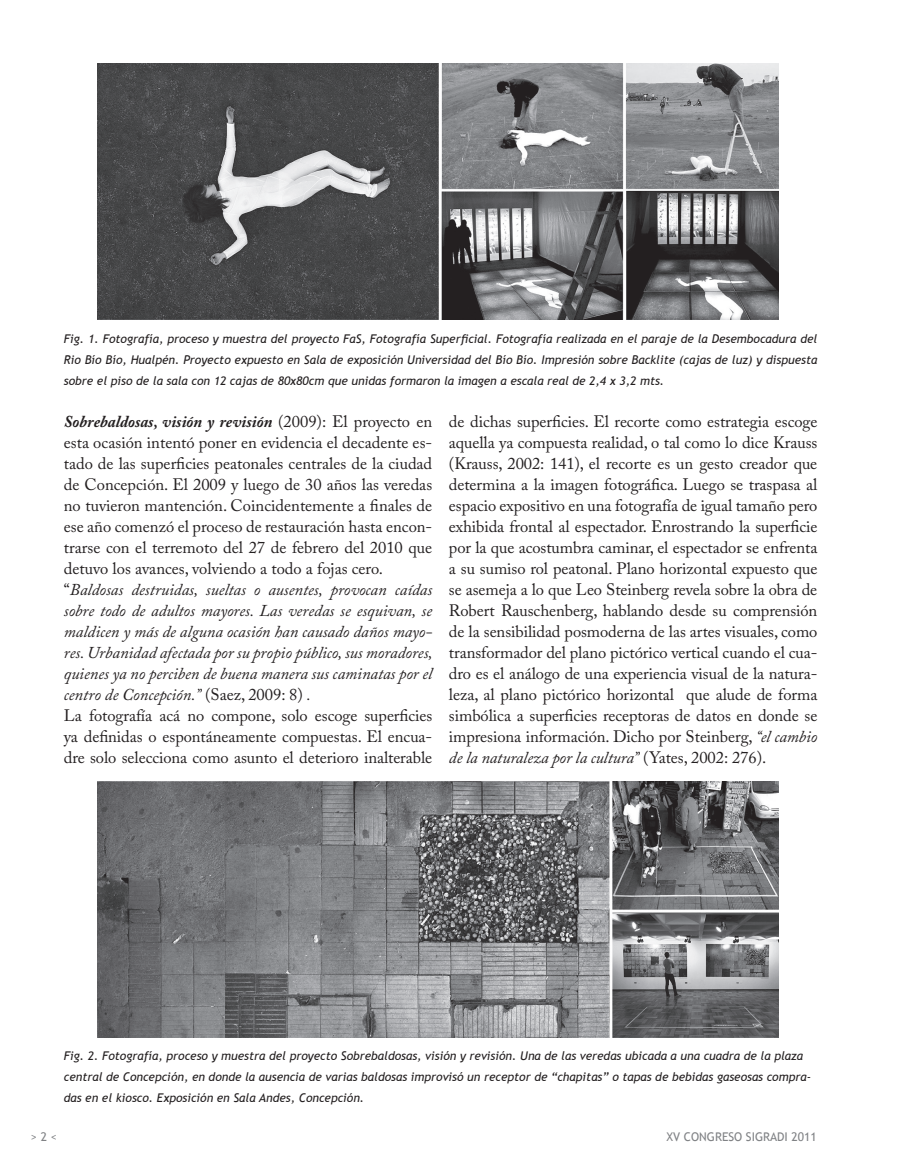
<style>
.page{position:relative;width:915px;height:1170px;background:#fff}
.page>*{position:absolute;margin:0;border:0;box-sizing:border-box;transform-origin:0 0}
.t1{font:16.5px/21px "Adobe Caslon Pro";color:#231f20}
.t2{font:italic 12px/21px "Trebuchet MS";color:#231f20;text-align:justify}
.t3{font:12px "Trebuchet MS";color:#808285}
.s1{font-weight:700;font-style:italic}
.s2{font-style:italic}
</style>
<div class="page">
<img style="left:97px;top:64px;width:680px;height:255px">
<img style="left:97px;top:781px;width:680px;height:256px">
<p class="t2" style="left:64px;top:328px;width:754px">Fig. 1. Fotografía, proceso y muestra del proyecto FaS, Fotografía Superficial. Fotografía realizada en el paraje de la Desembocadura del Rio Bío Bío, Hualpén. Proyecto expuesto en Sala de exposición Universidad del Bío Bío. Impresión sobre Backlite (cajas de luz) y dispuesta sobre el piso de la sala con 12 cajas de 80x80cm que unidas formaron la imagen a escala real de 2,4 x 3,2 mts.</p>
<p class="t1" style="left:64px;top:411px;width:370px"><span class="s1">Sobrebaldosas, visión y revisión</span> (2009): El proyecto en esta ocasión intentó poner en evidencia el decadente es&shy;tado de las superficies peatonales centrales de la ciudad de Concepción. El 2009 y luego de 30 años las veredas no tuvieron mantención. Coincidentemente a finales de ese año comenzó el proceso de restauración hasta encon&shy;trarse con el terremoto del 27 de febrero del 2010 que detuvo los avances, volviendo a todo a fojas cero. “<span class="s2">Baldosas destruidas, sueltas o ausentes, provocan caídas sobre todo de adultos mayores. Las veredas se esquivan, se maldicen y más de alguna ocasión han causado daños mayo&shy;res. Urbanidad afectada por su propio público, sus moradores, quienes ya no perciben de buena manera sus caminatas por el centro de Concepción.”</span> (Saez, 2009: 8) <span class="s2">.<br></span>La fotografía acá no compone, solo escoge superficies ya definidas o espontáneamente compuestas. El encua&shy;dre solo selecciona como asunto el deterioro inalterable</p>
<p class="t1" style="left:449px;top:411px;width:370px;text-align:justify">de dichas superficies. El recorte como estrategia escoge aquella ya compuesta realidad, o tal como lo dice Krauss (Krauss, 2002: 141), el recorte es un gesto creador que determina a la imagen fotográfica. Luego se traspasa al espacio expositivo en una fotografía de igual tamaño pero exhibida frontal al espectador. Enrostrando la superficie por la que acostumbra caminar, el espectador se enfrenta a su sumiso rol peatonal. Plano horizontal expuesto que se asemeja a lo que Leo Steinberg revela sobre la obra de Robert Rauschenberg, hablando desde su comprensión de la sensibilidad posmoderna de las artes visuales, como transformador del plano pictórico vertical cuando el cua&shy;dro es el análogo de una experiencia visual de la natura&shy;leza, al plano pictórico horizontal que alude de forma simbólica a superficies receptoras de datos en donde se impresiona información. Dicho por Steinberg, <span class="s2">“el cambio de la naturaleza por la cultura”</span> (Yates, 2002: 276).</p>
<p class="t2" style="left:64px;top:1045px;width:748px;text-align:left">Fig. 2. Fotografía, proceso y muestra del proyecto Sobrebaldosas, visión y revisión. Una de las veredas ubicada a una cuadra de la plaza central de Concepción, en donde la ausencia de varias baldosas improvisó un receptor de “chapitas” o tapas de bebidas gaseosas compra&shy;das en el kiosco. Exposición en Sala Andes, Concepción.</p>
<p class="t3" style="left:31px;top:1129px;width:28px">&gt; 2 &lt;</p>
<p class="t3" style="left:666px;top:1129px;width:151px">XV CONGRESO SIGRADI 2011</p>
</div>
